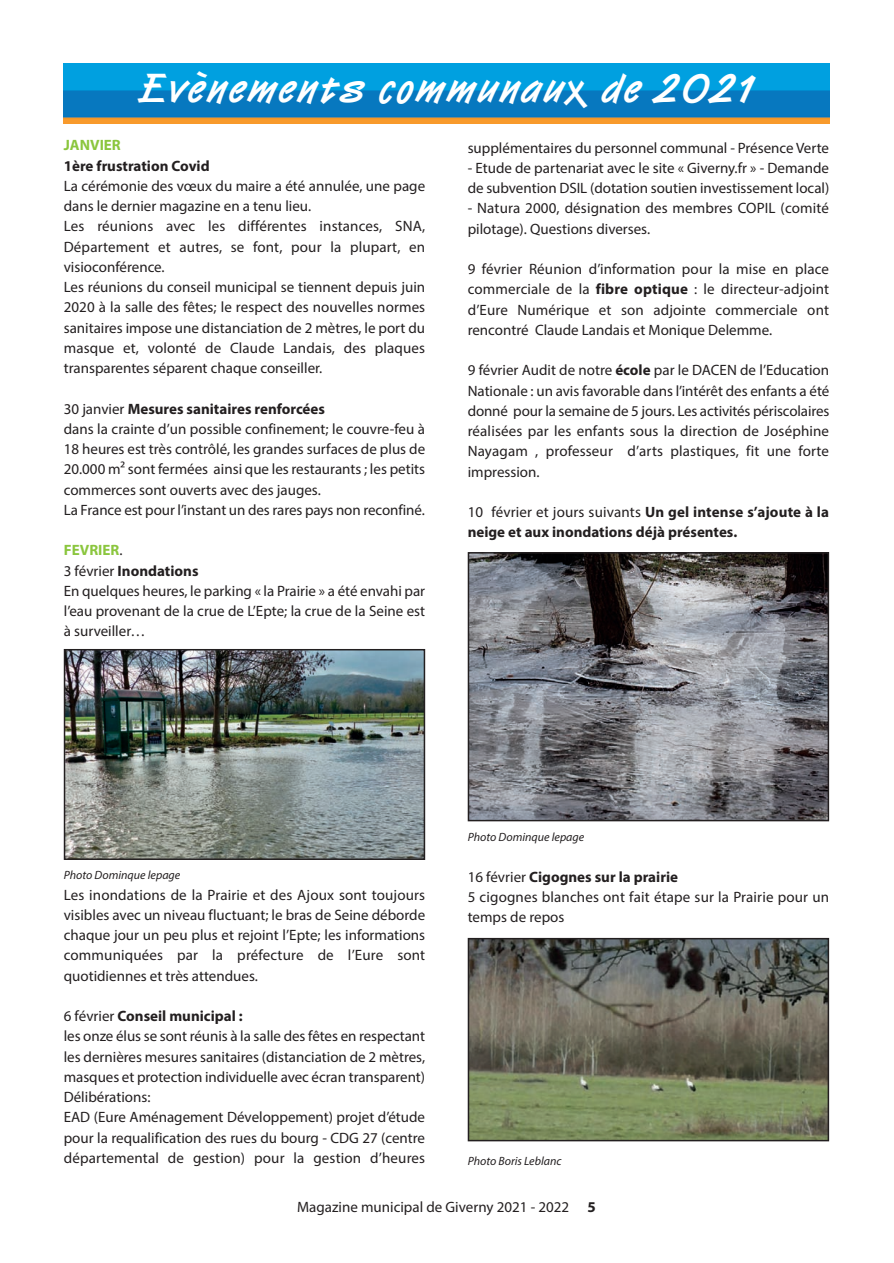
<style>
.page{position:relative;width:894px;height:1263px;background:#fff}
.page>*{position:absolute;margin:0;border:0;box-sizing:border-box;transform-origin:0 0}
.t1{font:700 42px "Van Dijk W01";letter-spacing:.05em;color:#fff}
.t2{font:15px/20.2px "Myriad Pro";color:#231f20}
.t3{font:700 15px/20.2px "Myriad Pro";color:#231f20}
.t4{font:700 15px "Myriad Pro";color:#8bc63e}
.t5{font:italic 12px "Myriad Pro";color:#231f20}
.s1{font-weight:700}
.s2{font-weight:700;color:#8bc63e}
.s3{font-weight:400}
</style>
<div class="page">
<img style="left:64px;top:64px;width:765px;height:59px">
<img style="left:67px;top:652px;width:355px;height:205px">
<div style="left:64px;top:649px;width:361px;height:211px;border:2px solid #231f20"></div>
<img style="left:471px;top:555px;width:355px;height:263px">
<div style="left:468px;top:552px;width:361px;height:269px;border:2px solid #231f20"></div>
<img style="left:471px;top:941px;width:355px;height:197px">
<div style="left:468px;top:938px;width:361px;height:203px;border:2px solid #231f20"></div>
<h1 class="t1" style="left:140px;top:62px;width:615px">Evènements communaux de 2021</h1>
<p class="t4" style="left:64px;top:140px;width:59px">JANVIER</p>
<p class="t3" style="left:64px;top:157px;width:147px">1ère frustration Covid</p>
<p class="t2" style="left:64px;top:177px;width:363px">La cérémonie des vœux du maire a été annulée, une page dans le dernier magazine en a tenu lieu.<br>Les réunions avec les différentes instances, SNA, Département et autres, se font, pour la plupart, en visioconférence.<br>Les réunions du conseil municipal se tiennent depuis juin 2020 à la salle des fêtes; le respect des nouvelles normes sanitaires impose une distanciation de 2 mètres, le port du masque et, volonté de Claude Landais, des plaques transparentes séparent chaque conseiller.</p>
<p class="t2" style="left:64px;top:400px;width:363px">30 janvier <span class="s1">Mesures sanitaires renforcées<br></span>dans la crainte d’un possible confinement; le couvre-feu à 18 heures est très contrôlé, les grandes surfaces de plus de 20.000 m² sont fermées ainsi que les restaurants ; les petits commerces sont ouverts avec des jauges.<br>La France est pour l’instant un des rares pays non reconfiné.</p>
<p class="t2" style="left:64px;top:541px;width:363px"><span class="s2">FEVRIER</span>.<br>3 février <span class="s1">Inondations<br></span>En quelques heures, le parking « la Prairie » a été envahi par l’eau provenant de la crue de L’Epte; la crue de la Seine est à surveiller…</p>
<p class="t2" style="left:468px;top:139px;width:363px">supplémentaires du personnel communal - Présence Verte</p>
<p class="t2" style="left:468px;top:159px;width:363px">- Etude de partenariat avec le site « Giverny.fr » - Demande de subvention DSIL (dotation soutien investissement local)</p>
<p class="t2" style="left:468px;top:199px;width:363px">- Natura 2000, désignation des membres COPIL (comité pilotage). Questions diverses.</p>
<p class="t2" style="left:468px;top:260px;width:363px;text-align:justify">9 février Réunion d’information pour la mise en place commerciale de la <span class="s1">fibre optique</span> : le directeur-adjoint d’Eure Numérique et son adjointe commerciale ont rencontré Claude Landais et Monique Delemme.</p>
<p class="t2" style="left:468px;top:361px;width:363px;text-align:justify">9 février Audit de notre <span class="s1">école</span> par le DACEN de l’Education Nationale : un avis favorable dans l’intérêt des enfants a été donné pour la semaine de 5 jours. Les activités périscolaires réalisées par les enfants sous la direction de Joséphine Nayagam , professeur d’arts plastiques, fit une forte impression.</p>
<p class="t3" style="left:468px;top:503px;width:363px"><span class="s3">10 février et jours suivants</span> Un gel intense s’ajoute à la neige et aux inondations déjà présentes.</p>
<p class="t5" style="left:64px;top:871px;width:118px">Photo Dominque lepage</p>
<p class="t2" style="left:64px;top:886px;width:363px;text-align:justify">Les inondations de la Prairie et des Ajoux sont toujours visibles avec un niveau fluctuant; le bras de Seine déborde chaque jour un peu plus et rejoint l’Epte; les informations communiquées par la préfecture de l’Eure sont quotidiennes et très attendues.</p>
<p class="t2" style="left:64px;top:1007px;width:363px">6 février <span class="s1">Conseil municipal :<br></span>les onze élus se sont réunis à la salle des fêtes en respectant les dernières mesures sanitaires (distanciation de 2 mètres, masques et protection individuelle avec écran transparent)<br>Délibérations:<br>EAD (Eure Aménagement Développement) projet d’étude pour la requalification des rues du bourg - CDG 27 (centre départemental de gestion) pour la gestion d’heures</p>
<p class="t5" style="left:468px;top:833px;width:118px">Photo Dominque lepage</p>
<p class="t2" style="left:468px;top:868px;width:363px">16 février <span class="s1">Cigognes sur la prairie<br></span>5 cigognes blanches ont fait étape sur la Prairie pour un temps de repos</p>
<p class="t5" style="left:468px;top:1157px;width:95px">Photo Boris Leblanc</p>
<p class="t2" style="left:297px;top:1198px;width:300px">Magazine municipal de Giverny 2021 - 2022 <span class="s1">5</span></p>
</div>
